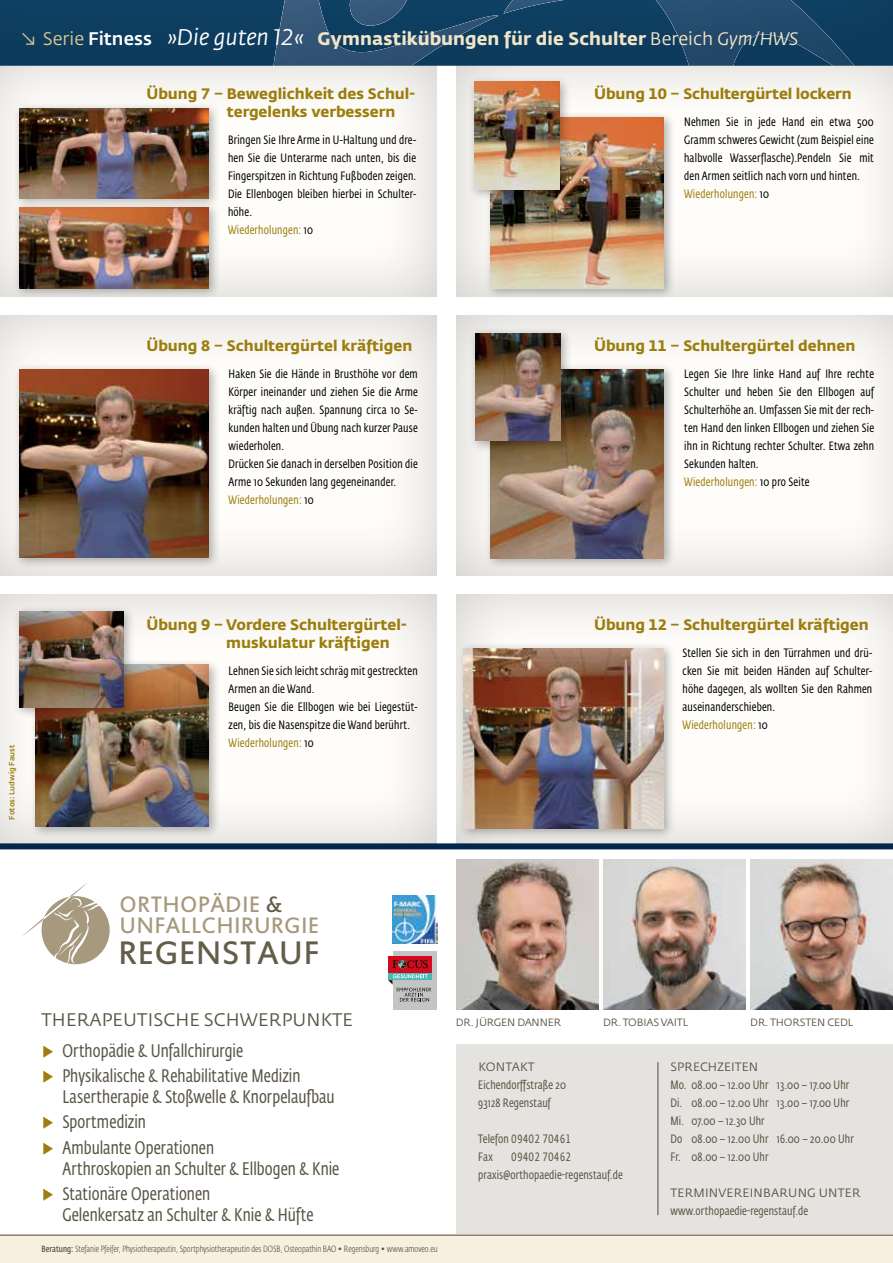
<style>
.page{position:relative;width:893px;height:1263px;background:#fff}
.page>*{position:absolute;margin:0;border:0;box-sizing:border-box;transform-origin:0 0}
.t1{font:35.7px "Estrangelo Edessa";letter-spacing:.005em;color:#635e4a}
.t2{font:24.45px/21px "Estrangelo Edessa";letter-spacing:.01em;color:#a6997d}
.t3{font:18px/25.2px "Fedra Sans Cond Std";letter-spacing:.005em;color:#595545}
.t4{font:700 18px "Fedra Sans Std";letter-spacing:.005em;color:#f1e5c7}
.t5{font:18px "Fedra Sans Std";letter-spacing:.01em;color:#595545}
.t6{font:700 15px/18px "Fedra Sans Std";color:#9c7d0d}
.t7{font:12px/18px "Fedra Sans Cond Std";letter-spacing:.02em;color:#000}
.t8{font:12px/18px "Fedra Sans Cond Std";letter-spacing:.01em;color:#595545}
.t9{font:12px "Fedra Sans Std";letter-spacing:.02em;color:#595545}
.t10{font:10.5px "Fedra Sans Std";letter-spacing:-.01em;color:#595545}
.t11{font:300 9px "Fedra Sans Cond Std";color:#595545}
.t12{font:500 7.5px "Fedra Sans Std";color:#9c7d0d}
.s1{font-weight:300;font-size:25.35px;color:#dac792}
.s2{font-weight:400;color:#dac792}
.s3{font-weight:500;color:#fff}
.s4{font-weight:400;font-style:italic;font-size:22.5px;color:#fff}
.s5{font-weight:400}
.s6{font-weight:400;font-style:italic}
.s7{color:#9c7d0d}
.s8{color:#635e4a}
.s9{font-family:"Fedra Sans Std";color:#9c7d0d}
.s10{font-weight:600}
</style>
<div class="page">
<div style="left:0;top:59px;width:439px;height:238px;background:#000;opacity:.2"></div>
<div style="left:455px;top:60px;width:438px;height:238px;background:#000;opacity:.2"></div>
<div style="left:0;top:0;width:893px;height:67px;background:#00274d;opacity:.28"></div>
<div style="left:0;top:313px;width:439px;height:264px;background:#000;opacity:.2"></div>
<div style="left:0;top:592px;width:439px;height:252px;background:#000;opacity:.2"></div>
<div style="left:444px;top:313px;width:449px;height:264px;background:#000;opacity:.2"></div>
<div style="left:455px;top:592px;width:438px;height:252px;background:#000;opacity:.2"></div>
<div style="left:0;top:843px;width:893px;height:6px;background:#00274d"></div>
<div style="left:456px;top:1044px;width:437px;height:193px;background:#e4e3df"></div>
<div style="left:0;top:1235px;width:893px;height:28px;background:#f7efdf"></div>
<hr style="left:0;top:1235px;width:893px;height:1px;background:#595545">
<hr style="left:657px;top:1062px;width:1px;height:153px;background:#595545">
<img style="left:750px;top:860px;width:143px;height:150px">
<img style="left:603px;top:860px;width:143px;height:150px">
<img style="left:456px;top:860px;width:142px;height:150px">
<svg style="left:23px;top:882px;width:87px;height:82px"></svg>
<img style="left:393px;top:896px;width:44px;height:47px">
<div style="left:393px;top:951px;width:44px;height:58px;background:#c3c4c4"></div>
<div style="left:388px;top:972px;width:44px;height:8px;background:#47bab8"></div>
<svg style="left:388px;top:974px;width:43px;height:27px"></svg>
<div style="left:388px;top:956px;width:44px;height:16px;background:#d40b1f"></div>
<svg style="left:393px;top:960px;width:35px;height:8px"></svg>
<div style="left:13px;top:201px;width:208px;height:99px;background:#000;opacity:.3"></div>
<img style="left:19px;top:210px;width:190px;height:78px">
<div style="left:13px;top:102px;width:208px;height:108px;background:#000;opacity:.3"></div>
<img style="left:19px;top:108px;width:190px;height:90px">
<div style="left:13px;top:363px;width:208px;height:207px;background:#000;opacity:.3"></div>
<img style="left:19px;top:369px;width:190px;height:188px">
<div style="left:30px;top:658px;width:191px;height:181px;background:#000;opacity:.3"></div>
<img style="left:36px;top:664px;width:173px;height:162px">
<div style="left:13px;top:605px;width:123px;height:114px;background:#000;opacity:.3"></div>
<img style="left:19px;top:611px;width:104px;height:96px">
<div style="left:485px;top:111px;width:191px;height:189px;background:#000;opacity:.3"></div>
<img style="left:491px;top:117px;width:173px;height:171px">
<div style="left:468px;top:76px;width:103px;height:125px;background:#000;opacity:.3"></div>
<img style="left:474px;top:82px;width:85px;height:107px">
<div style="left:485px;top:362px;width:191px;height:208px;background:#000;opacity:.3"></div>
<img style="left:491px;top:369px;width:173px;height:189px">
<div style="left:469px;top:327px;width:103px;height:126px;background:#000;opacity:.3"></div>
<img style="left:475px;top:333px;width:85px;height:108px">
<div style="left:457px;top:642px;width:219px;height:198px;background:#000;opacity:.3"></div>
<img style="left:463px;top:648px;width:201px;height:180px">
<h3 class="t4" style="left:19px;top:27px;width:781px"><span class="s1">↘</span> <span class="s2">Serie</span> <span class="s3">Fitness</span> <span class="s4">»Die guten 12«</span> Gymnastikübungen für die Schulter <span class="s5">Bereich</span> <span class="s6">Gym/HWS</span></h3>
<p class="t6" style="left:227px;top:85px;width:190px;text-indent:-80px">Übung 7 – Beweglichkeit des Schul&shy;tergelenks verbessern</p>
<p class="t6" style="left:594px;top:85px;width:259px">Übung 10 – Schultergürtel lockern</p>
<p class="t7" style="left:684px;top:113px;width:191px">Nehmen Sie in jede Hand ein etwa 500<br>Gramm schweres Gewicht (zum Beispiel eine halbvolle Wasserflasche).Pendeln Sie mit den Armen seitlich nach vorn und hinten.<br><span class="s7">Wiederholungen:</span> 10</p>
<p class="t7" style="left:228px;top:131px;width:190px">Bringen Sie Ihre Arme in U-Haltung und dre&shy;hen Sie die Unterarme nach unten, bis die Fingerspitzen in Richtung Fußboden zeigen.<br>Die Ellenbogen bleiben hierbei in Schulter&shy;höhe.<br><span class="s7">Wiederholungen:</span> 10</p>
<p class="t6" style="left:147px;top:337px;width:267px">Übung 8 – Schultergürtel kräftigen</p>
<p class="t6" style="left:594px;top:337px;width:263px">Übung 11 – Schultergürtel dehnen</p>
<p class="t7" style="left:229px;top:365px;width:191px">Haken Sie die Hände in Brusthöhe vor dem Körper ineinander und ziehen Sie die Arme kräftig nach außen. Spannung circa 10 Se&shy;kunden halten und Übung nach kurzer Pause wiederholen.<br>Drücken Sie danach in derselben Position die Arme 10 Sekunden lang gegeneinander.<br><span class="s7">Wiederholungen:</span> 10</p>
<p class="t7" style="left:684px;top:365px;width:191px">Legen Sie Ihre linke Hand auf Ihre rechte Schulter und heben Sie den Ellbogen auf Schulterhöhe an. Umfassen Sie mit der rech&shy;ten Hand den linken Ellbogen und ziehen Sie ihn in Richtung rechter Schulter. Etwa zehn Sekunden halten.<br><span class="s7">Wiederholungen:</span> 10 pro Seite</p>
<p class="t12" style="left:7px;top:820px;width:77px;rotate:-90deg">Fotos: Ludwig Faust</p>
<p class="t6" style="left:147px;top:616px;width:262px">Übung 9 – Vordere Schultergürtel-</p>
<p class="t6" style="left:594px;top:616px;width:276px">Übung 12 – Schultergürtel kräftigen</p>
<p class="t6" style="left:226px;top:634px;width:165px">muskulatur kräftigen</p>
<p class="t7" style="left:682px;top:644px;width:191px">Stellen Sie sich in den Türrahmen und drü&shy;cken Sie mit beiden Händen auf Schulter&shy;höhe dagegen, als wollten Sie den Rahmen auseinanderschieben.<br><span class="s7">Wiederholungen:</span> 10</p>
<p class="t7" style="left:229px;top:662px;width:191px">Lehnen Sie sich leicht schräg mit gestreckten Armen an die Wand.<br>Beugen Sie die Ellbogen wie bei Liegestüt&shy;zen, bis die Nasenspitze die Wand berührt.<br><span class="s7">Wiederholungen:</span> 10</p>
<h2 class="t2" style="left:120px;top:895px;width:201px">ORTHOPÄDIE <span class="s8">&amp;<br></span>UNFALLCHIRURGIE</h2>
<h1 class="t1" style="left:118px;top:935px;width:203px">REGENSTAUF</h1>
<h3 class="t5" style="left:42px;top:1008px;width:313px">THERAPEUTISCHE SCHWERPUNKTE</h3>
<h3 class="t3" style="left:41px;top:1038px;width:261px"><span class="s9">▶</span> Orthopädie &amp; Unfallchirurgie<br><span class="s9">▶</span> Physikalische &amp; Rehabilitative Medizin</h3>
<h3 class="t3" style="left:41px;top:1085px;width:295px;text-indent:21px">Lasertherapie &amp; Stoßwelle &amp; Knorpelaufbau <span class="s9">▶</span> Sportmedizin<br><span class="s9">▶</span> Ambulante Operationen</h3>
<h3 class="t3" style="left:41px;top:1156px;width:299px;text-indent:21px">Arthroskopien an Schulter &amp; Ellbogen &amp; Knie <span class="s9">▶</span> Stationäre Operationen</h3>
<h3 class="t3" style="left:62px;top:1202px;width:252px">Gelenkersatz an Schulter &amp; Knie &amp; Hüfte</h3>
<p class="t11" style="left:41px;top:1244px;width:398px"><span class="s10">Beratung:</span> Stefanie Pfeifer, Physiotherapeutin, Sportphysiotherapeutin des DOSB, Osteopathin BAO • Regensburg • www.amoveo.eu</p>
<p class="t10" style="left:456px;top:1016px;width:107px">DR. JÜRGEN DANNER</p>
<p class="t10" style="left:603px;top:1016px;width:86px">DR. TOBIAS VAITL</p>
<p class="t10" style="left:750px;top:1016px;width:104px">DR. THORSTEN CEDL</p>
<p class="t9" style="left:478px;top:1059px;width:58px">KONTAKT</p>
<p class="t8" style="left:478px;top:1076px;width:89px">Eichendorffstraße 20<br>93128 Regenstauf</p>
<p class="t8" style="left:478px;top:1130px;width:94px">Telefon 09402 70461<br>Fax</p>
<p class="t8" style="left:478px;top:1148px;width:146px;text-indent:33px">09402 70462 praxis@orthopaedie-regenstauf.de</p>
<p class="t9" style="left:670px;top:1059px;width:89px">SPRECHZEITEN</p>
<p class="t8" style="left:670px;top:1076px;width:185px">Mo. 08.00 – 12.00 Uhr 13.00 – 17.00 Uhr<br>Di. 08.00 – 12.00 Uhr 13.00 – 17.00 Uhr<br>Mi. 07.00 – 12.30 Uhr<br>Do 08.00 – 12.00 Uhr 16.00 – 20.00 Uhr<br>Fr. 08.00 – 12.00 Uhr</p>
<p class="t9" style="left:670px;top:1185px;width:191px">TERMINVEREINBARUNG UNTER</p>
<p class="t8" style="left:670px;top:1202px;width:139px">www.orthopaedie-regenstauf.de</p>
</div>
